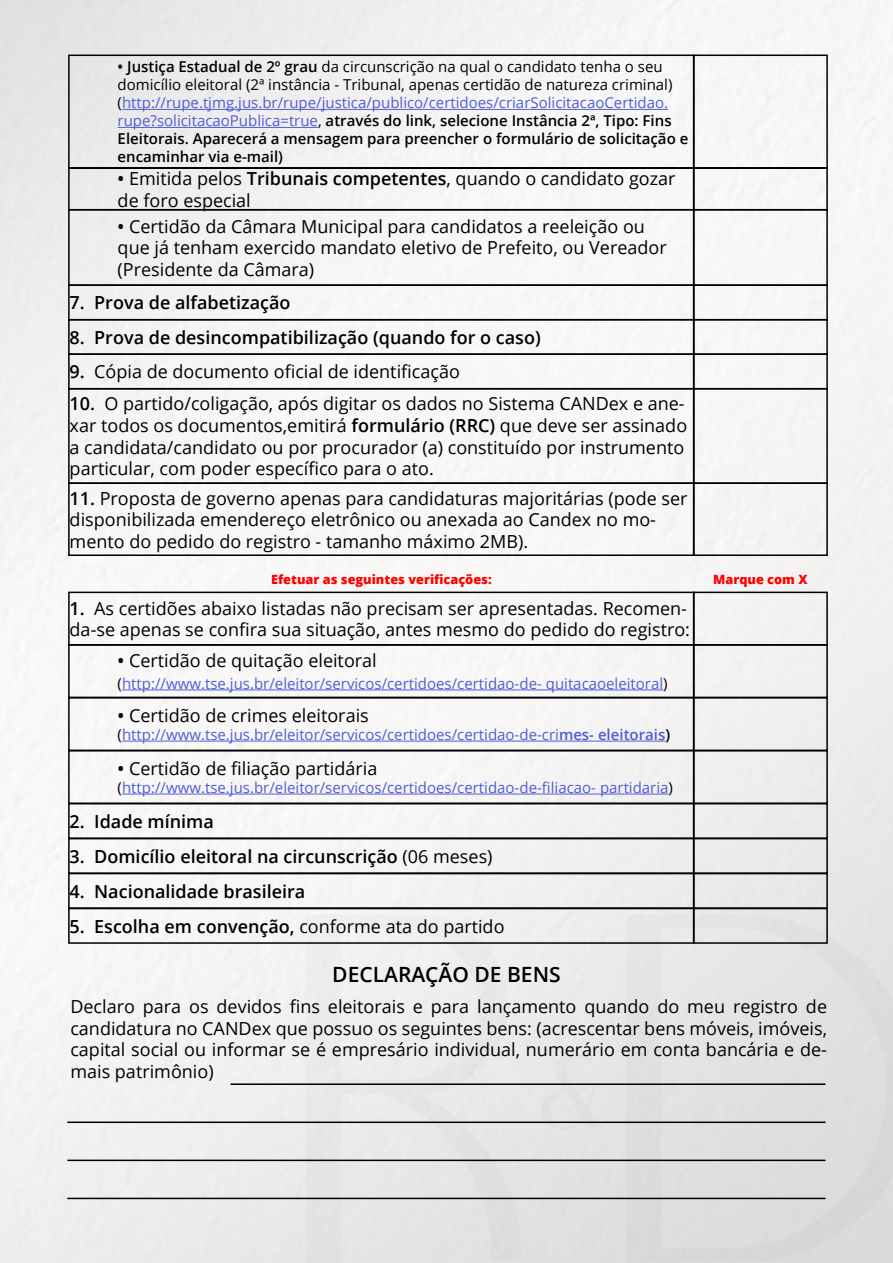
<style>
.page{position:relative;width:893px;height:1263px;background:#fff}
.page>*{position:absolute;margin:0;border:0;box-sizing:border-box;transform-origin:0 0}
.t1{font:600 21px "Open Sans";color:#000}
.t2{font:18px/21.6px "Open Sans";color:#000}
.t3{font:600 18px "Open Sans";color:#000}
.t4{font:600 15px/18px "Open Sans";color:#000}
.t5{font:15px "Open Sans";color:#4f5cd6}
.t6{font:800 12.75px "Open Sans";color:#f00}
.s1{font-weight:400}
.s2{font-weight:400;color:#4f5cd6}
.s3{font-weight:600}
.s4{color:#000}
.s5{font-weight:600;color:#000}
</style>
<div class="page">
<img style="left:0;top:0;width:893px;height:1263px">
<div style="left:68px;top:209px;width:627px;height:77px;border:2px solid #000"></div>
<div style="left:693px;top:167px;width:135px;height:43px;border:2px solid #000"></div>
<div style="left:693px;top:209px;width:135px;height:77px;border:2px solid #000"></div>
<div style="left:68px;top:284px;width:627px;height:36px;border:2px solid #000"></div>
<div style="left:68px;top:319px;width:627px;height:36px;border:2px solid #000"></div>
<div style="left:68px;top:353px;width:627px;height:36px;border:2px solid #000"></div>
<div style="left:68px;top:388px;width:627px;height:96px;border:2px solid #000"></div>
<div style="left:68px;top:482px;width:627px;height:74px;border:2px solid #000"></div>
<div style="left:693px;top:284px;width:135px;height:36px;border:2px solid #000"></div>
<div style="left:693px;top:319px;width:135px;height:36px;border:2px solid #000"></div>
<div style="left:693px;top:353px;width:135px;height:36px;border:2px solid #000"></div>
<div style="left:693px;top:388px;width:135px;height:96px;border:2px solid #000"></div>
<div style="left:693px;top:482px;width:135px;height:74px;border:2px solid #000"></div>
<div style="left:68px;top:592px;width:627px;height:54px;border:2px solid #000"></div>
<div style="left:693px;top:592px;width:135px;height:54px;border:2px solid #000"></div>
<hr style="left:122px;top:689px;width:541px;height:1px;background:#4f5cd6">
<div style="left:68px;top:644px;width:627px;height:54px;border:2px solid #000"></div>
<hr style="left:122px;top:741px;width:543px;height:1px;background:#4f5cd6">
<div style="left:68px;top:697px;width:627px;height:54px;border:2px solid #000"></div>
<hr style="left:122px;top:794px;width:547px;height:1px;background:#4f5cd6">
<div style="left:68px;top:750px;width:627px;height:54px;border:2px solid #000"></div>
<div style="left:693px;top:644px;width:135px;height:54px;border:2px solid #000"></div>
<div style="left:693px;top:697px;width:135px;height:54px;border:2px solid #000"></div>
<div style="left:693px;top:750px;width:135px;height:54px;border:2px solid #000"></div>
<div style="left:68px;top:803px;width:627px;height:36px;border:2px solid #000"></div>
<div style="left:68px;top:838px;width:627px;height:36px;border:2px solid #000"></div>
<div style="left:68px;top:873px;width:627px;height:36px;border:2px solid #000"></div>
<div style="left:68px;top:908px;width:627px;height:36px;border:2px solid #000"></div>
<div style="left:693px;top:803px;width:135px;height:36px;border:2px solid #000"></div>
<div style="left:693px;top:838px;width:135px;height:36px;border:2px solid #000"></div>
<div style="left:693px;top:873px;width:135px;height:36px;border:2px solid #000"></div>
<div style="left:693px;top:908px;width:135px;height:36px;border:2px solid #000"></div>
<hr style="left:230px;top:1083px;width:595px;height:2px;background:#000">
<hr style="left:67px;top:1121px;width:758px;height:2px;background:#000">
<hr style="left:67px;top:1159px;width:758px;height:2px;background:#000">
<hr style="left:67px;top:1198px;width:758px;height:1px;background:#000">
<hr style="left:122px;top:109px;width:546px;height:1px;background:#4f5cd6">
<hr style="left:118px;top:127px;width:200px;height:1px;background:#4f5cd6">
<div style="left:68px;top:55px;width:627px;height:114px;border:2px solid #000"></div>
<div style="left:693px;top:55px;width:135px;height:114px;border:2px solid #000"></div>
<p class="t4" style="left:118px;top:58px;width:572px">• Justiça Estadual de 2º grau <span class="s1">da circunscrição na qual o candidato tenha o seu domicílio eleitoral (2ª instância - Tribunal, apenas certidão de natureza criminal) (</span><span class="s2">http://rupe.tjmg.jus.br/rupe/justica/publico/certidoes/criarSolicitacaoCertidao. rupe?solicitacaoPublica=true</span><span class="s1">,</span> através do link, selecione Instância 2ª, Tipo: Fins Eleitorais. Aparecerá a mensagem para preencher o formulário de solicitação e encaminhar via e-mail)</p>
<p class="t2" style="left:118px;top:167px;width:559px"><span class="s3">•</span> Emitida pelos <span class="s3">Tribunais competentes</span>, quando o candidato gozar de foro especial</p>
<p class="t2" style="left:118px;top:215px;width:551px"><span class="s3">•</span> Certidão da Câmara Municipal para candidatos a reeleição ou que já tenham exercido mandato eletivo de Prefeito, ou Vereador (Presidente da Câmara)</p>
<p class="t3" style="left:70px;top:290px;width:222px">7. Prova de alfabetização</p>
<p class="t3" style="left:70px;top:325px;width:473px">8. Prova de desincompatibilização (quando for o caso)</p>
<p class="t2" style="left:70px;top:361px;width:392px"><span class="s3">9.</span> Cópia de documento oficial de identificação</p>
<p class="t2" style="left:70px;top:393px;width:619px"><span class="s3">10.</span> O partido/coligação, após digitar os dados no Sistema CANDex e ane&shy;xar todos os documentos,emitirá <span class="s3">formulário (RRC)</span> que deve ser assinado a candidata/candidato ou por procurador (a) constituído por instrumento particular, com poder específico para o ato.</p>
<p class="t2" style="left:70px;top:487px;width:619px"><span class="s3">11.</span> Proposta de governo apenas para candidaturas majoritárias (pode ser disponibilizada emendereço eletrônico ou anexada ao Candex no mo&shy;mento do pedido do registro - tamanho máximo 2MB).</p>
<p class="t6" style="left:271px;top:570px;width:222px">Efetuar as seguintes verificações:</p>
<p class="t2" style="left:70px;top:597px;width:622px"><span class="s3">1.</span> As certidões abaixo listadas não precisam ser apresentadas. Recomen&shy;da-se apenas se confira sua situação, antes mesmo do pedido do registro:</p>
<p class="t2" style="left:118px;top:649px;width:261px"><span class="s3">•</span> Certidão de quitação eleitoral</p>
<p class="t5" style="left:118px;top:673px;width:552px"><span class="s4">(</span>http://www.tse.jus.br/eleitor/servicos/certidoes/certidao-de- quitacaoeleitoral<span class="s4">)</span></p>
<p class="t2" style="left:118px;top:704px;width:253px"><span class="s3">•</span> Certidão de crimes eleitorais</p>
<p class="t5" style="left:118px;top:724px;width:554px"><span class="s4">(</span>http://www.tse.jus.br/eleitor/servicos/certidoes/certidao-de-cri<span class="s3">mes- eleitorais</span><span class="s5">)</span></p>
<p class="t2" style="left:118px;top:757px;width:261px"><span class="s3">•</span> Certidão de filiação partidária</p>
<p class="t5" style="left:118px;top:777px;width:557px"><span class="s4">(</span>http://www.tse.jus.br/eleitor/servicos/certidoes/certidao-de-filiacao- partidaria<span class="s4">)</span></p>
<p class="t3" style="left:70px;top:809px;width:146px">2. Idade mínima</p>
<p class="t3" style="left:70px;top:844px;width:424px">3. Domicílio eleitoral na circunscrição <span class="s1">(06 meses)</span></p>
<p class="t3" style="left:70px;top:879px;width:237px">4. Nacionalidade brasileira</p>
<p class="t3" style="left:70px;top:914px;width:436px">5. Escolha em convenção, <span class="s1">conforme ata do partido</span></p>
<p class="t1" style="left:332px;top:960px;width:230px">DECLARAÇÃO DE BENS</p>
<p class="t6" style="left:713px;top:570px;width:96px">Marque com X</p>
<p class="t2" style="left:70px;top:995px;width:758px;text-align:justify">Declaro para os devidos fins eleitorais e para lançamento quando do meu registro de candidatura no CANDex que possuo os seguintes bens: (acrescentar bens móveis, imóveis, capital social ou informar se é empresário individual, numerário em conta bancária e de&shy;mais patrimônio)</p>
</div>
